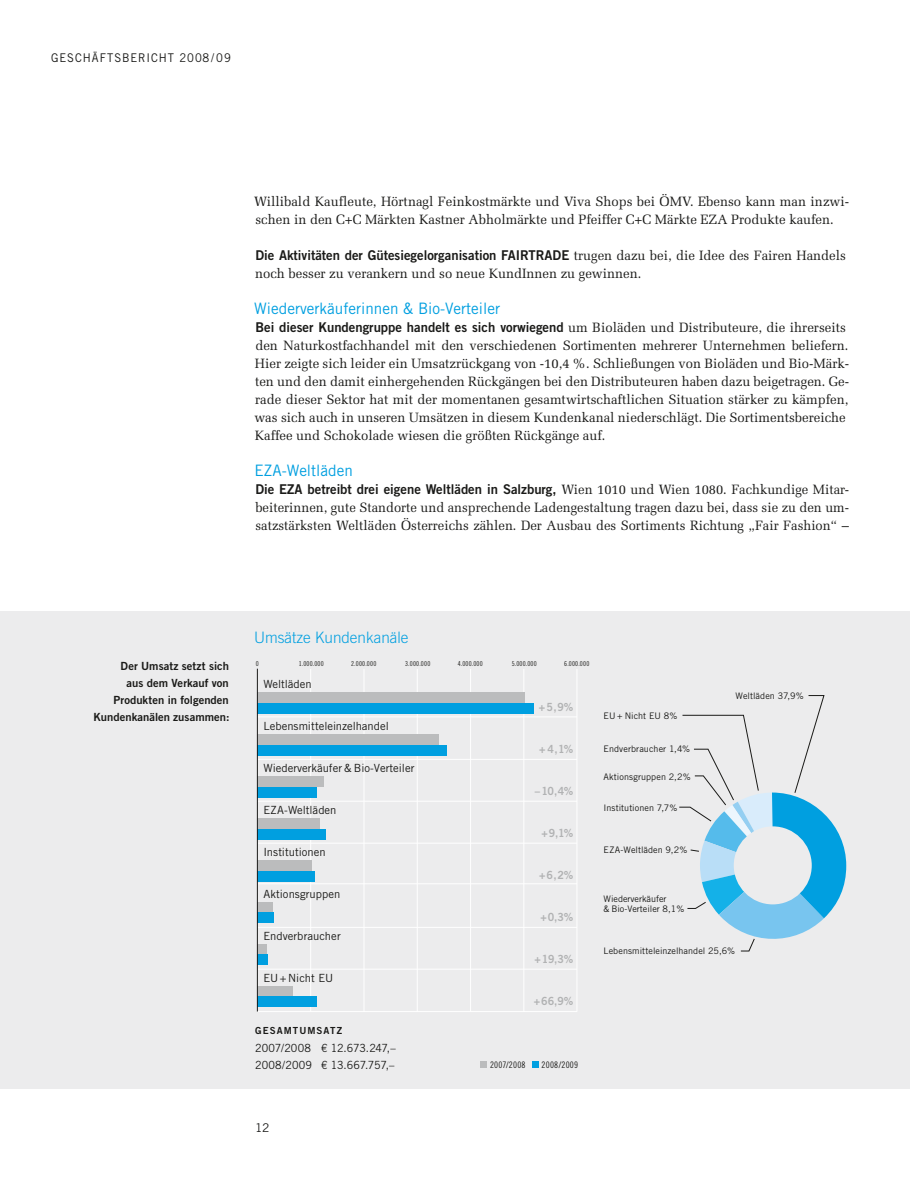
<style>
.page{position:relative;width:910px;height:1191px;background:#fff}
.page>*{position:absolute;margin:0;border:0;box-sizing:border-box;transform-origin:0 0}
.t1{font:15.75px "Trade Gothic LT";color:#009fe0}
.t2{font:300 15.75px "Trade Gothic LT";color:#009fe0}
.t3{font:13.5px/18px "Melior LT";color:#1a1a18}
.t4{font:13.5px "Trade Gothic LT Bold Two";color:#1a1a18}
.t5{font:13.5px/18px "Melior LT";color:#1a1a18;scale:.96 1}
.t6{font:12px "Trade Gothic LT";letter-spacing:.085em;color:#1a1a18;scale:.93 1}
.t7{font:12px "Trade Gothic LT";letter-spacing:.085em;color:#1a1a18}
.t8{font:11.25px "Trade Gothic LT";color:#1a1a18}
.t9{font:11.25px/17.2px "Trade Gothic LT Bold Two";color:#1a1a18;text-align:right}
.t10{font:11.25px/17.2px "Trade Gothic LT";color:#1a1a18;scale:.95 1}
.t11{font:11.25px "Trade Gothic LT Bold Two";color:#b1b2b3;scale:.95 1}
.t12{font:9.75px "Trade Gothic LT Bold Two";letter-spacing:.11em;color:#1a1a18}
.t13{font:9px/9.8px "Trade Gothic LT";letter-spacing:.005em;color:#1a1a18}
.t14{font:9px "Trade Gothic LT Cond Eighteen";letter-spacing:.025em;color:#1a1a18}
.t15{font:6.75px "Trade Gothic LT Cond Eighteen";letter-spacing:.03em;color:#1a1a18}
.s1{font-family:"Melior LT"}
</style>
<div class="page">
<div style="left:0;top:611px;width:910px;height:478px;background:#ececed"></div>
<div style="left:257px;top:944px;width:10px;height:10px;background:#bbbcbd"></div>
<div style="left:257px;top:954px;width:10px;height:11px;background:#009fe0"></div>
<hr style="left:310px;top:669px;width:1px;height:342px;background:#fff">
<hr style="left:364px;top:669px;width:1px;height:342px;background:#fff">
<hr style="left:417px;top:669px;width:1px;height:342px;background:#fff">
<hr style="left:470px;top:669px;width:1px;height:342px;background:#fff">
<hr style="left:524px;top:669px;width:1px;height:342px;background:#fff">
<hr style="left:577px;top:669px;width:1px;height:342px;background:#fff">
<hr style="left:257px;top:716px;width:320px;height:1px;background:#fff">
<hr style="left:257px;top:759px;width:320px;height:1px;background:#fff">
<hr style="left:257px;top:801px;width:320px;height:1px;background:#fff">
<hr style="left:257px;top:843px;width:320px;height:1px;background:#fff">
<hr style="left:257px;top:883px;width:320px;height:1px;background:#fff">
<hr style="left:257px;top:927px;width:320px;height:1px;background:#fff">
<hr style="left:257px;top:969px;width:320px;height:1px;background:#fff">
<hr style="left:257px;top:1011px;width:320px;height:1px;background:#fff">
<div style="left:257px;top:692px;width:268px;height:11px;background:#bbbcbd"></div>
<div style="left:257px;top:734px;width:182px;height:11px;background:#bbbcbd"></div>
<div style="left:257px;top:776px;width:67px;height:11px;background:#bbbcbd"></div>
<div style="left:257px;top:818px;width:62px;height:11px;background:#bbbcbd"></div>
<div style="left:257px;top:860px;width:54px;height:10px;background:#bbbcbd"></div>
<div style="left:257px;top:902px;width:16px;height:10px;background:#bbbcbd"></div>
<div style="left:257px;top:986px;width:35px;height:10px;background:#bbbcbd"></div>
<div style="left:257px;top:703px;width:277px;height:10px;background:#009fe0"></div>
<div style="left:257px;top:745px;width:190px;height:10px;background:#009fe0"></div>
<div style="left:257px;top:787px;width:60px;height:10px;background:#009fe0"></div>
<div style="left:257px;top:829px;width:68px;height:10px;background:#009fe0"></div>
<div style="left:257px;top:870px;width:58px;height:11px;background:#009fe0"></div>
<div style="left:257px;top:912px;width:17px;height:11px;background:#009fe0"></div>
<div style="left:257px;top:996px;width:60px;height:11px;background:#009fe0"></div>
<div style="left:480px;top:1061px;width:7px;height:7px;background:#bbbcbd"></div>
<div style="left:532px;top:1061px;width:7px;height:7px;background:#009fe0"></div>
<svg style="left:679px;top:695px;width:167px;height:256px"></svg>
<hr style="left:257px;top:668px;width:1px;height:343px;background:#1a1a18">
<p class="t6" style="left:51px;top:50px;width:19px">GESCHÄFTSBERICHT</p>
<p class="t6" style="left:179px;top:50px;width:57px">2008/09</p>
<p class="t3" style="left:254px;top:193px;width:597px">Willibald Kaufleute, Hörtnagl Feinkostmärkte und Viva Shops bei ÖMV. Ebenso kann man inzwi&shy;schen in den C+C Märkten Kastner Abholmärkte und Pfeiffer C+C Märkte EZA Produkte kaufen.</p>
<p class="t4" style="left:255px;top:247px;width:592px">Die Aktivitäten der Gütesiegelorganisation FAIRTRADE <span class="s1">trugen dazu bei, die Idee des Fairen Handels</span></p>
<p class="t3" style="left:255px;top:265px;width:388px">noch besser zu verankern und so neue KundInnen zu gewinnen.</p>
<p class="t1" style="left:254px;top:299px;width:247px">Wiederverkäuferinnen &amp; B io-Verteiler</p>
<p class="t4" style="left:255px;top:319px;width:592px">Bei dieser Kundengruppe handelt es sich vorwiegend <span class="s1">um Bioläden und Distributeure, die ihrerseits</span></p>
<p class="t3" style="left:254px;top:337px;width:596px">den Naturkostfachhandel mit den verschiedenen Sortimenten mehrerer Unternehmen beliefern.<br>Hier zeigte sich leider ein Umsatzrückgang von -10,4 %. Schließungen von Bioläden und Bio-Märk&shy;ten und den damit einhergehenden Rückgängen bei den Distributeuren haben dazu beigetragen. Ge&shy;rade dieser Sektor hat mit der momentanen gesamtwirtschaftlichen Situation stärker zu kämpfen, was sich auch in unseren Umsätzen in diesem Kundenkanal niederschlägt. Die Sortimentsbereiche Kaffee und Schokolade wiesen die größten Rückgänge auf.</p>
<p class="t1" style="left:255px;top:461px;width:100px">EZA-Weltläden</p>
<p class="t4" style="left:255px;top:481px;width:595px">Die EZA betreibt drei eigene Weltläden in Salzburg, <span class="s1">Wien 1010 und Wien 1080. Fachkundige Mitar-</span></p>
<p class="t5" style="left:255px;top:499px;width:620px">beiterinnen, gute Standorte und ansprechende Ladengestaltung tragen dazu bei, dass sie zu den um&shy;satzstärksten Weltläden Österreichs zählen. Der Ausbau des Sortiments Richtung „Fair Fashion“ –</p>
<p class="t9" style="left:94px;top:657px;width:137px">Der Umsatz setzt sich<br>aus dem Verkauf von<br>Produkten in folgenden<br>Kundenkanälen zusammen:</p>
<p class="t2" style="left:254px;top:628px;width:156px">Umsätze Kundenkanäle</p>
<p class="t15" style="left:256px;top:659px;width:4px">0</p>
<p class="t15" style="left:299px;top:659px;width:27px">1.000.000</p>
<p class="t15" style="left:351px;top:659px;width:27px">2.000.000</p>
<p class="t15" style="left:405px;top:659px;width:27px">3.000.000</p>
<p class="t15" style="left:458px;top:659px;width:27px">4.000.000</p>
<p class="t15" style="left:512px;top:659px;width:27px">5.000.000</p>
<p class="t15" style="left:564px;top:659px;width:27px">6.000.000</p>
<p class="t11" style="left:539px;top:700px;width:38px">+5,9%</p>
<p class="t11" style="left:539px;top:742px;width:37px">+ 4,1%</p>
<p class="t11" style="left:535px;top:784px;width:42px">– 10,4%</p>
<p class="t11" style="left:541px;top:826px;width:35px">+9,1%</p>
<p class="t11" style="left:539px;top:868px;width:38px">+6,2%</p>
<p class="t11" style="left:540px;top:910px;width:36px">+0,3%</p>
<p class="t11" style="left:534px;top:951px;width:43px">+19,3%</p>
<p class="t11" style="left:534px;top:993px;width:43px">+66,9%</p>
<p class="t8" style="left:263px;top:677px;width:50px">Weltläden</p>
<p class="t8" style="left:263px;top:719px;width:127px">Lebensmitteleinzelhandel</p>
<p class="t8" style="left:263px;top:761px;width:153px">Wiederverkäufer &amp; B io-Verteiler</p>
<p class="t8" style="left:263px;top:803px;width:75px">EZA-Weltläden</p>
<p class="t8" style="left:263px;top:845px;width:64px">I nstitutionen</p>
<p class="t8" style="left:263px;top:887px;width:79px">Aktionsgruppen</p>
<p class="t8" style="left:263px;top:929px;width:79px">Endverbraucher</p>
<p class="t8" style="left:263px;top:971px;width:63px">EU + N icht EU</p>
<p class="t12" style="left:255px;top:1025px;width:89px">GESAMTU MSATZ</p>
<p class="t10" style="left:255px;top:1039px;width:149px">2007/2008 € 12.673.247,–<br>2008/2009 € 13.667.757,–</p>
<p class="t14" style="left:490px;top:1059px;width:37px">2007/2008</p>
<p class="t14" style="left:542px;top:1059px;width:38px">2008/2009</p>
<p class="t13" style="left:604px;top:711px;width:75px">EU + N icht EU 8%</p>
<p class="t13" style="left:604px;top:744px;width:88px">Endverbraucher 1,4%</p>
<p class="t13" style="left:604px;top:771px;width:89px">Aktionsgruppen 2,2%</p>
<p class="t13" style="left:604px;top:802px;width:75px">I nstitutionen 7,7%</p>
<p class="t13" style="left:604px;top:844px;width:85px">EZA-Weltläden 9,2%</p>
<p class="t13" style="left:736px;top:691px;width:70px">Weltläden 37,9%</p>
<p class="t13" style="left:604px;top:894px;width:82px">Wiederverkäufer<br>&amp; B io-Verteiler 8,1%</p>
<p class="t13" style="left:604px;top:946px;width:133px">Lebensmitteleinzelhandel 25,6%</p>
<p class="t7" style="left:255px;top:1120px;width:16px">12</p>
</div>
